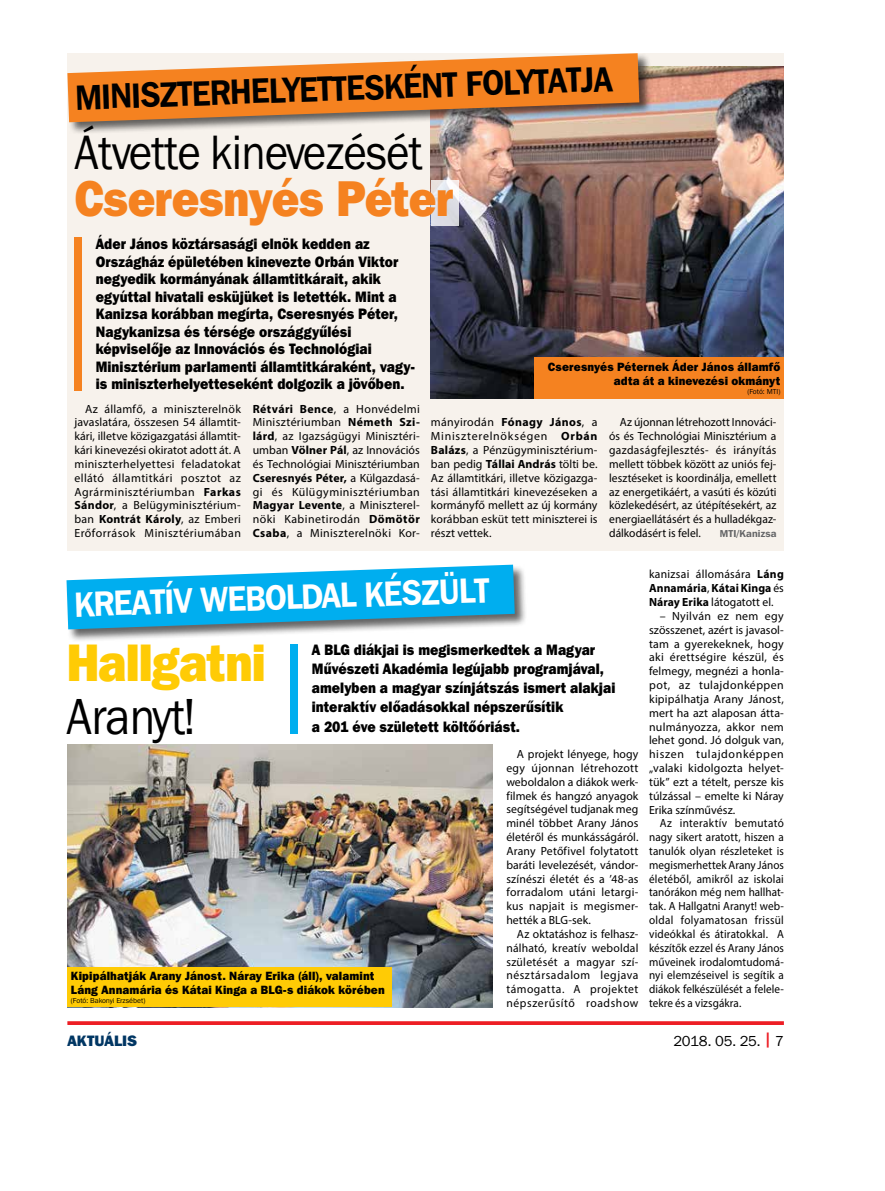
<style>
.page{position:relative;width:885px;height:1191px;background:#fff}
.page>*{position:absolute;margin:0;border:0;box-sizing:border-box;transform-origin:0 0}
.t1{font:52.5px "Franklin Gothic Hv PFL";letter-spacing:-.02em;color:#ffcb05;scale:.9 1}
.t2{font:52.5px "Franklin Gothic PFL";letter-spacing:-.02em;color:#000;scale:.9 1}
.t3{font:50px "Franklin Gothic PFL";letter-spacing:-.02em;color:#000;scale:.9 1}
.t4{font:50px "Franklin Gothic Hv PFL";letter-spacing:-.02em;color:#f58220;scale:.9 1}
.t5{font:700 35px "Franklin Gothic PFL";color:#000;scale:.9 1}
.t6{font:700 35px "Franklin Gothic PFL";color:#fff;scale:.9 1}
.t7{font:15px/17.5px "Franklin Gothic Hv PFL";letter-spacing:.005em;color:#000;scale:.9 1}
.t8{font:15px "Franklin Gothic PFL";letter-spacing:-.015em;color:#000}
.t9{font:15px "Franklin Gothic Hv PFL";letter-spacing:.005em;color:#003663}
.t10{font:11.88px/13.9px "Myriad Pro";letter-spacing:.015em;color:#000;text-align:justify}
.t11{font:11.88px/13.9px "Myriad Pro";letter-spacing:.015em;color:#000;text-align:justify;scale:.94 1}
.t12{font:11.88px/13.8px "Franklin Gothic Hv PFL";letter-spacing:.01em;color:#000;text-align:right;scale:.96 1}
.t13{font:700 10px "Franklin Gothic PFL";letter-spacing:.015em;color:#636466}
.t14{font:7.5px "Franklin Gothic PFL";color:#000}
.s1{font-weight:700}
.s2{font-family:"Franklin Gothic Hv PFL";color:#ed1d24}
</style>
<div class="page">
<svg style="left:67px;top:1021px;width:716px;height:4px;background:#ee2a30"></svg>
<div style="left:67px;top:53px;width:716px;height:498px;background:#f7f2ec"></div>
<div style="left:74px;top:237px;width:7px;height:153px;background:#f58220"></div>
<div style="left:66px;top:564px;width:461px;height:78px;background:#000;opacity:.6"></div>
<svg style="left:66px;top:564px;width:448px;height:65px;background:#35b7e7"></svg>
<img style="left:431px;top:67px;width:352px;height:332px">
<img style="left:67px;top:744px;width:425px;height:263px">
<div style="left:67px;top:53px;width:585px;height:82px;background:#000;opacity:.6"></div>
<svg style="left:67px;top:53px;width:572px;height:69px;background:#e7934c"></svg>
<div style="left:534px;top:357px;width:249px;height:42px;background:#f58220"></div>
<svg style="left:431px;top:181px;width:27px;height:45px"></svg>
<div style="left:290px;top:644px;width:7px;height:89px;background:#00aeef"></div>
<div style="left:67px;top:967px;width:325px;height:40px;background:#ffcb05"></div>
<h3 class="t5" style="left:74px;top:75px;width:598px;rotate:-2deg">Miniszterhelyett esként folytatja</h3>
<h2 class="t3" style="left:74px;top:125px;width:388px">Átvette kinevezését</h2>
<h2 class="t4" style="left:74px;top:166px;width:423px">Cseresnyés Péter</h2>
<p class="t7" style="left:96px;top:235px;width:356px">Áder János köztársasági elnök kedden az Országház épületében kinevezte Orbán Viktor negyedik kormányának államtitkárait, akik egyúttal hivatali esküjüket is letették. Mint a Kanizsa korábban megírta, Cseresnyés Péter, Nagykanizsa és térsége országgyűlési képviselője az Innovációs és Technológiai Minisztérium parlamenti államtitkáraként, vagy&shy;is miniszterhelyetteseként dolgozik a jövőben.</p>
<p class="t10" style="left:74px;top:401px;width:168px;text-indent:11px">Az államfő, a miniszterelnök javaslatára, összesen 54 államtit&shy;kári, illetve közigazgatási államtit&shy;kári kinevezési okiratot adott át. A miniszterhelyettesi feladatokat ellátó államtitkári posztot az Agrárminisztériumban <span class="s1">Farkas Sándor</span>, a Belügyminisztérium&shy;ban <span class="s1">Kontrát Károly</span>, az Emberi Erőforrások Minisztériumában</p>
<p class="t10" style="left:252px;top:401px;width:168px"><span class="s1">Rétvári Bence</span>, a Honvédelmi Minisztériumban <span class="s1">Németh Szi&shy;lárd</span>, az Igazságügyi Minisztéri&shy;umban <span class="s1">Völner Pál</span>, az Innovációs és Technológiai Minisztériumban <span class="s1">Cseresnyés Péter,</span> a Külgazdasá&shy;gi és Külügyminisztériumban <span class="s1">Magyar Levente</span>, a Miniszterel&shy;nöki Kabinetirodán <span class="s1">Dömötör Csaba</span>, a Miniszterelnöki Kor-</p>
<p class="t12" style="left:547px;top:359px;width:243px">Cseresnyés Péternek Áder János államfő adta át a kinevezési okmányt</p>
<p class="t14" style="left:747px;top:387px;width:34px">(Fotó: MTI)</p>
<p class="t10" style="left:431px;top:415px;width:168px">mányirodán <span class="s1">Fónagy János</span>, a Miniszterelnökségen <span class="s1">Orbán Balázs</span>, a Pénzügyminisztérium&shy;ban pedig <span class="s1">Tállai András</span> tölti be.<br>Az államtitkári, illetve közigazga&shy;tási államtitkári kinevezéseken a kormányfő mellett az új kormány korábban esküt tett miniszterei is részt vettek.</p>
<p class="t10" style="left:609px;top:415px;width:169px;text-indent:11px">Az újonnan létrehozott Innováci&shy;ós és Technológiai Minisztérium a gazdaságfejlesztés- és irányítás mellett többek között az uniós fej&shy;lesztéseket is koordinálja, emellett az energetikáért, a vasúti és közúti közlekedésért, az útépítésekért, az energiaellátásért és a hulladékgaz&shy;dálkodásért is felel.</p>
<p class="t13" style="left:719px;top:527px;width:58px">MTI/Kanizsa</p>
<h3 class="t6" style="left:74px;top:582px;width:465px;rotate:-2deg">Kreatív weboldal készült</h3>
<h1 class="t1" style="left:66px;top:629px;width:223px">Hallgatni</h1>
<h1 class="t2" style="left:66px;top:686px;width:145px">Aranyt!</h1>
<p class="t7" style="left:312px;top:639px;width:338px;line-height:19.2px">A BLG diákjai is megismerkedtek a Magyar Művészeti Akadémia legújabb programjával, amelyben a magyar színjátszás ismert alakjai interaktív előadásokkal népszerűsítik<br>a 201 éve született költőóriást.</p>
<p class="t12" style="left:71px;top:968px;width:328px;text-align:left">Kipipálhatják Arany Jánost. Náray Erika (áll), valamint<br>Láng Annamária és Kátai Kinga a BLG-s diákok körében</p>
<p class="t14" style="left:71px;top:996px;width:76px">(Fotó: Bakonyi Erzsébet)</p>
<p class="t10" style="left:506px;top:747px;width:134px;text-indent:11px">A projekt lényege, hogy egy újonnan létrehozott weboldalon a diákok werk&shy;filmek és hangzó anyagok segítségével tudjanak meg minél többet Arany János életéről és munkásságáról.<br>Arany Petőfivel folytatott baráti levelezését, vándor&shy;színészi életét és a ’48-as forradalom utáni letargi&shy;kus napjait is megismer&shy;hették a BLG-sek.</p>
<p class="t10" style="left:506px;top:926px;width:133px;text-indent:11px">Az oktatáshoz is felhasz&shy;nálható, kreatív weboldal születését a magyar szí&shy;nésztársadalom legjava támogatta. A projektet népszerűsítő roadshow</p>
<p class="t10" style="left:648px;top:567px;width:136px">kanizsai állomására <span class="s1">Láng Annamária</span>, <span class="s1">Kátai Kinga</span> és <span class="s1">Náray Erika</span> látogatott el.</p>
<p class="t10" style="left:648px;top:609px;width:136px;text-indent:11px">– Nyilván ez nem egy szösszenet, azért is javasol&shy;tam a gyerekeknek, hogy aki érettségire készül, és felmegy, megnézi a honla&shy;pot, az tulajdonképpen kipipálhatja Arany Jánost, mert ha azt alaposan átta&shy;nulmányozza, akkor nem lehet gond. Jó dolguk van, hiszen tulajdonképpen „valaki kidolgozta helyet&shy;tük” ezt a tételt, persze kis túlzással – emelte ki Náray Erika színművész.</p>
<p class="t11" style="left:648px;top:816px;width:145px;text-indent:11px">Az interaktív bemutató nagy sikert aratott, hiszen a tanulók olyan részleteket is megismerhettek Arany János életéből, amikről az iskolai tanórákon még nem hallhat&shy;tak. A Hallgatni Aranyt! web&shy;oldal folyamatosan frissül videókkal és átiratokkal. A készítők ezzel és Arany János műveinek irodalomtudomá&shy;nyi elemzéseivel is segítik a diákok felkészülését a felele&shy;tekre és a vizsgákra.</p>
<p class="t9" style="left:67px;top:1030px;width:71px">Aktuális</p>
<p class="t8" style="left:673px;top:1032px;width:112px">2018. 05. 25. <span class="s2">|</span> 7</p>
</div>
